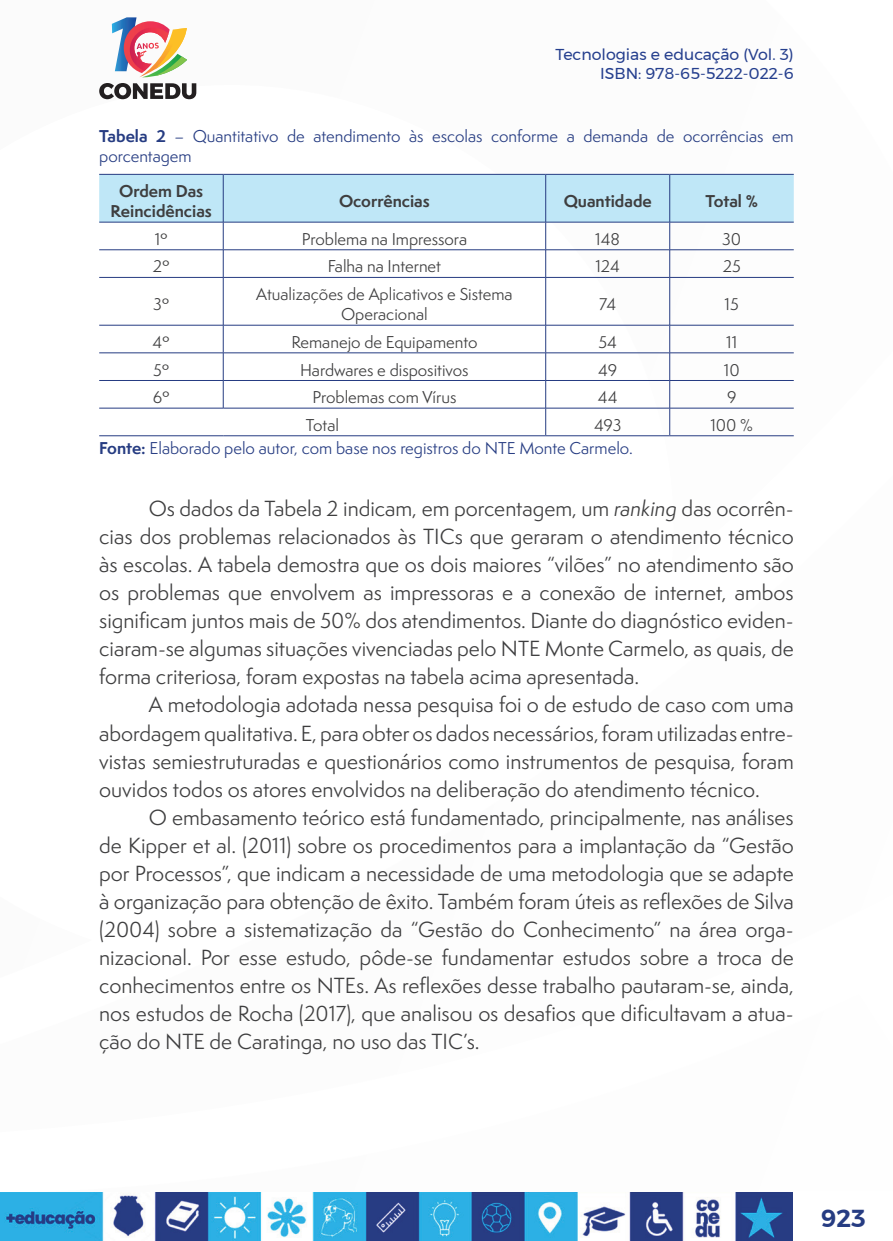
<style>
.page{position:relative;width:893px;height:1241px;background:#fff}
.page>*{position:absolute;margin:0;border:0;box-sizing:border-box;transform-origin:0 0}
.t1{font:600 24.5px "Montserrat";color:#263c82}
._7_CORPO{font:20.12px/28px "Semplicita Pro";color:#3e3e3f;text-align:justify}
._10_TABELA{font:15.75px/20.1px "Semplicita Pro";color:#3e3e3f;text-align:center}
._9_LEGENDAS{font:15.75px/20.1px "Semplicita Pro";color:#263c82}
._13_FONTES{font:15.75px "Semplicita Pro";color:#263c82}
.t2{font:15.75px/18.9px "Montserrat";color:#253f8e;text-align:right}
._10_TABELA-2{font:700 15.75px/20.1px "Semplicita Pro";color:#3e3e3f;text-align:center}
.s1{font-weight:700}
.s2{font-style:italic}
</style>
<div class="page">
<svg style="left:112px;top:17px;width:75px;height:60px"></svg>
<svg style="left:99px;top:83px;width:97px;height:16px"></svg>
<img style="left:0;top:1192px;width:793px;height:48px">
<svg style="left:99px;top:175px;width:695px;height:102px"></svg>
<hr style="left:99px;top:277px;width:124px;height:1px;background:#263c82">
<hr style="left:223px;top:277px;width:323px;height:1px;background:#263c82">
<hr style="left:223px;top:277px;width:1px;height:48px;background:#263c82">
<hr style="left:546px;top:277px;width:124px;height:1px;background:#263c82">
<hr style="left:545px;top:277px;width:1px;height:48px;background:#263c82">
<hr style="left:670px;top:277px;width:124px;height:1px;background:#263c82">
<hr style="left:669px;top:277px;width:1px;height:48px;background:#263c82">
<hr style="left:99px;top:325px;width:124px;height:1px;background:#263c82">
<hr style="left:223px;top:325px;width:323px;height:1px;background:#263c82">
<hr style="left:546px;top:325px;width:124px;height:1px;background:#263c82">
<hr style="left:670px;top:325px;width:124px;height:1px;background:#263c82">
<hr style="left:99px;top:352px;width:124px;height:1px;background:#263c82">
<hr style="left:223px;top:352px;width:323px;height:1px;background:#263c82">
<hr style="left:546px;top:352px;width:124px;height:1px;background:#263c82">
<hr style="left:670px;top:352px;width:124px;height:1px;background:#263c82">
<hr style="left:99px;top:380px;width:124px;height:1px;background:#263c82">
<hr style="left:223px;top:380px;width:323px;height:1px;background:#263c82">
<svg style="left:223px;top:325px;width:1px;height:83px"></svg>
<hr style="left:546px;top:380px;width:124px;height:1px;background:#263c82">
<hr style="left:670px;top:380px;width:124px;height:1px;background:#263c82">
<hr style="left:99px;top:408px;width:124px;height:1px;background:#263c82">
<hr style="left:223px;top:408px;width:323px;height:1px;background:#263c82">
<hr style="left:546px;top:408px;width:124px;height:1px;background:#263c82">
<svg style="left:545px;top:325px;width:1px;height:110px"></svg>
<hr style="left:670px;top:408px;width:124px;height:1px;background:#263c82">
<svg style="left:669px;top:325px;width:1px;height:110px"></svg>
<hr style="left:99px;top:174px;width:124px;height:1px;background:#263c82">
<hr style="left:223px;top:174px;width:323px;height:1px;background:#263c82">
<hr style="left:546px;top:174px;width:124px;height:1px;background:#263c82">
<hr style="left:670px;top:174px;width:124px;height:1px;background:#263c82">
<hr style="left:99px;top:435px;width:124px;height:1px;background:#263c82">
<hr style="left:223px;top:435px;width:323px;height:1px;background:#263c82">
<hr style="left:546px;top:435px;width:124px;height:1px;background:#263c82">
<hr style="left:670px;top:435px;width:124px;height:1px;background:#263c82">
<p class="t2" style="left:556px;top:45px;width:240px">Tecnologias e educação (Vol. 3)<br>ISBN: 978-65-5222-022-6</p>
<p class="_9_LEGENDAS" style="left:99px;top:126px;width:696px"><span class="s1">Tabela 2</span> – Quantitativo de atendimento às escolas conforme a demanda de ocorrências em porcentagem</p>
<p class="_10_TABELA-2" style="left:110px;top:181px;width:103px">Ordem Das<br>Reincidências</p>
<p class="_10_TABELA-2" style="left:339px;top:191px;width:92px">Ocorrências</p>
<p class="_10_TABELA-2" style="left:564px;top:191px;width:90px">Quantidade</p>
<p class="_10_TABELA-2" style="left:705px;top:191px;width:54px">Total %</p>
<p class="_10_TABELA" style="left:155px;top:228px;width:15px">1º</p>
<p class="_10_TABELA" style="left:302px;top:228px;width:167px">Problema na Impressora</p>
<p class="_10_TABELA" style="left:595px;top:228px;width:26px">148</p>
<p class="_10_TABELA" style="left:722px;top:228px;width:21px">30</p>
<p class="_10_TABELA" style="left:153px;top:256px;width:18px">2º</p>
<p class="_10_TABELA" style="left:328px;top:256px;width:115px">Falha na Internet</p>
<p class="_10_TABELA" style="left:595px;top:256px;width:26px">124</p>
<p class="_10_TABELA" style="left:723px;top:256px;width:20px">25</p>
<p class="_10_TABELA" style="left:153px;top:294px;width:18px">3º</p>
<p class="_10_TABELA" style="left:256px;top:284px;width:258px">Atualizações de Aplicativos e Sistema<br>Operacional</p>
<p class="_10_TABELA" style="left:599px;top:294px;width:18px">74</p>
<p class="_10_TABELA" style="left:725px;top:294px;width:16px">15</p>
<p class="_10_TABELA" style="left:153px;top:331px;width:19px">4º</p>
<p class="_10_TABELA" style="left:291px;top:331px;width:188px">Remanejo de Equipamento</p>
<p class="_10_TABELA" style="left:598px;top:331px;width:20px">54</p>
<p class="_10_TABELA" style="left:726px;top:331px;width:12px">11</p>
<p class="_10_TABELA" style="left:153px;top:359px;width:18px">5º</p>
<p class="_10_TABELA" style="left:300px;top:359px;width:170px">Hardwares e dispositivos</p>
<p class="_10_TABELA" style="left:598px;top:359px;width:21px">49</p>
<p class="_10_TABELA" style="left:724px;top:359px;width:17px">10</p>
<p class="_10_TABELA" style="left:153px;top:387px;width:19px">6º</p>
<p class="_10_TABELA" style="left:313px;top:387px;width:145px">Problemas com Vírus</p>
<p class="_10_TABELA" style="left:598px;top:387px;width:21px">44</p>
<p class="_10_TABELA" style="left:727px;top:387px;width:11px">9</p>
<p class="_10_TABELA" style="left:306px;top:414px;width:35px">Total</p>
<p class="_10_TABELA" style="left:594px;top:414px;width:29px">493</p>
<p class="_10_TABELA" style="left:710px;top:414px;width:44px">100 %</p>
<p class="_13_FONTES" style="left:99px;top:437px;width:535px"><span class="s1">Fonte:</span> Elaborado pelo autor, com base nos registros do NTE Monte Carmelo.</p>
<p class="_7_CORPO" style="left:99px;top:494px;width:696px;text-indent:50px">Os dados da Tabela 2 indicam, em porcentagem, um <span class="s2">ranking</span> das ocorrên&shy;cias dos problemas relacionados às TICs que geraram o atendimento técnico às escolas. A tabela demostra que os dois maiores “vilões” no atendimento são os problemas que envolvem as impressoras e a conexão de internet, ambos significam juntos mais de 50% dos atendimentos. Diante do diagnóstico eviden&shy;ciaram-se algumas situações vivenciadas pelo NTE Monte Carmelo, as quais, de forma criteriosa, foram expostas na tabela acima apresentada.</p>
<p class="_7_CORPO" style="left:99px;top:690px;width:696px;text-indent:50px">A metodologia adotada nessa pesquisa foi o de estudo de caso com uma abordagem qualitativa. E, para obter os dados necessários, foram utilizadas entre&shy;vistas semiestruturadas e questionários como instrumentos de pesquisa, foram ouvidos todos os atores envolvidos na deliberação do atendimento técnico.</p>
<p class="_7_CORPO" style="left:99px;top:802px;width:696px;text-indent:50px">O embasamento teórico está fundamentado, principalmente, nas análises de Kipper et al. (2011) sobre os procedimentos para a implantação da “Gestão por Processos”, que indicam a necessidade de uma metodologia que se adapte à organização para obtenção de êxito. Também foram úteis as reflexões de Silva (2004) sobre a sistematização da “Gestão do Conhecimento” na área orga&shy;nizacional. Por esse estudo, pôde-se fundamentar estudos sobre a troca de conhecimentos entre os NTEs. As reflexões desse trabalho pautaram-se, ainda, nos estudos de Rocha (2017), que analisou os desafios que dificultavam a atua&shy;ção do NTE de Caratinga, no uso das TIC’s.</p>
<p class="t1" style="left:821px;top:1198px;width:46px">923</p>
</div>
